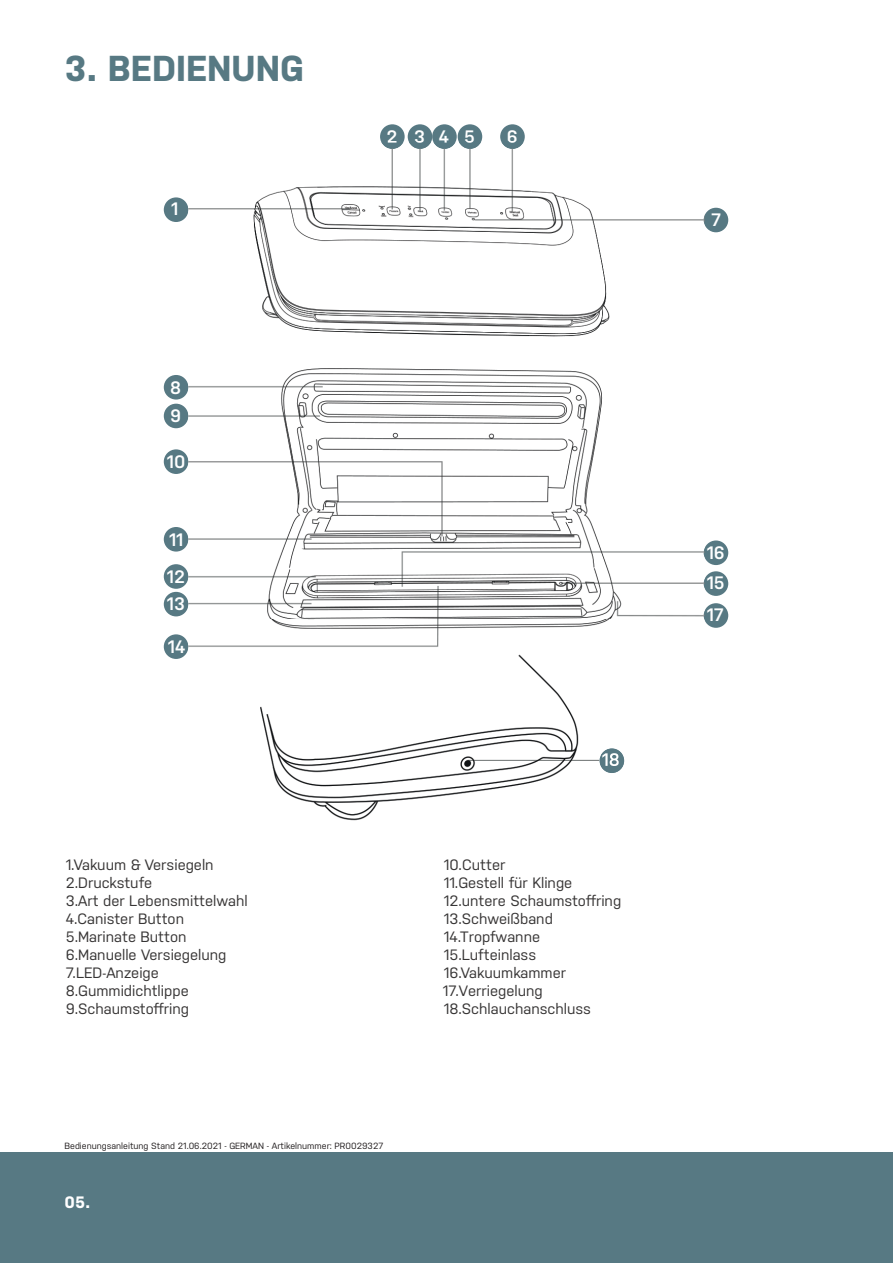
<style>
.page{position:relative;width:893px;height:1263px;background:#fff}
.page>*{position:absolute;margin:0;border:0;box-sizing:border-box;transform-origin:0 0}
.t1{font:700 36px "Nudista";color:#577983}
.t2{font:600 18px/31.3px "Nudista";color:#fff}
.t3{font:700 16.5px "Nudista";color:#fff}
.t4{font:15px "Nudista";color:#373535}
.t5{font:9px "Nudista";color:#231f20}
</style>
<div class="page">
<div style="left:0;top:1152px;width:893px;height:111px;background:#577983"></div>
<div style="left:164px;top:197px;width:24px;height:25px;background:#577983;border-radius:50%"></div>
<div style="left:164px;top:375px;width:24px;height:25px;background:#577983;border-radius:50%"></div>
<div style="left:164px;top:404px;width:24px;height:24px;background:#577983;border-radius:50%"></div>
<div style="left:164px;top:449px;width:24px;height:25px;background:#577983;border-radius:50%"></div>
<div style="left:164px;top:527px;width:24px;height:25px;background:#577983;border-radius:50%"></div>
<div style="left:164px;top:564px;width:24px;height:25px;background:#577983;border-radius:50%"></div>
<div style="left:164px;top:592px;width:24px;height:24px;background:#577983;border-radius:50%"></div>
<div style="left:164px;top:634px;width:24px;height:25px;background:#577983;border-radius:50%"></div>
<div style="left:380px;top:124px;width:25px;height:25px;background:#577983;border-radius:50%"></div>
<div style="left:408px;top:124px;width:24px;height:25px;background:#577983;border-radius:50%"></div>
<div style="left:432px;top:124px;width:25px;height:25px;background:#577983;border-radius:50%"></div>
<div style="left:458px;top:124px;width:24px;height:25px;background:#577983;border-radius:50%"></div>
<div style="left:500px;top:124px;width:25px;height:25px;background:#577983;border-radius:50%"></div>
<div style="left:704px;top:208px;width:24px;height:24px;background:#577983;border-radius:50%"></div>
<div style="left:704px;top:540px;width:24px;height:25px;background:#577983;border-radius:50%"></div>
<div style="left:704px;top:571px;width:24px;height:25px;background:#577983;border-radius:50%"></div>
<div style="left:704px;top:603px;width:24px;height:25px;background:#577983;border-radius:50%"></div>
<img style="left:188px;top:142px;width:517px;height:679px">
<img style="left:381px;top:142px;width:22px;height:7px">
<img style="left:409px;top:142px;width:22px;height:7px">
<img style="left:433px;top:142px;width:22px;height:7px">
<img style="left:459px;top:142px;width:22px;height:7px">
<img style="left:501px;top:142px;width:23px;height:7px">
<img style="left:600px;top:748px;width:24px;height:25px">
<img style="left:602px;top:753px;width:17px;height:13px">
<h1 class="t1" style="left:65px;top:47px;width:241px">3. BEDIENUNG</h1>
<p class="t2" style="left:171px;top:193px;width:9px">1</p>
<p class="t2" style="left:170px;top:373px;width:13px;line-height:28.7px">8<br>9</p>
<p class="t2" style="left:167px;top:446px;width:20px">10</p>
<p class="t2" style="left:167px;top:520px;width:20px;line-height:37.2px">11<br>12</p>
<p class="t2" style="left:167px;top:588px;width:20px">13</p>
<p class="t2" style="left:168px;top:631px;width:19px">14</p>
<p class="t2" style="left:387px;top:120px;width:90px">2345</p>
<p class="t2" style="left:507px;top:120px;width:13px">6</p>
<p class="t4" style="left:66px;top:856px;width:149px">1.Vakuum &amp; Versiegeln</p>
<p class="t4" style="left:444px;top:856px;width:63px">10.Cutter</p>
<p class="t4" style="left:66px;top:874px;width:88px">2.Druckstufe</p>
<p class="t4" style="left:444px;top:874px;width:130px">11.Gestell für Klinge</p>
<p class="t4" style="left:66px;top:892px;width:184px">3.Art der Lebensmittelwahl</p>
<p class="t4" style="left:444px;top:892px;width:179px">12.untere Schaumstoffring</p>
<p class="t4" style="left:66px;top:910px;width:120px">4.Canister Button</p>
<p class="t4" style="left:444px;top:910px;width:111px">13.Schweißband</p>
<p class="t4" style="left:66px;top:928px;width:122px">5.Marinate Button</p>
<p class="t4" style="left:444px;top:928px;width:98px">14.Tropfwanne</p>
<p class="t4" style="left:66px;top:946px;width:162px">6.Manuelle Versiegelung</p>
<p class="t4" style="left:444px;top:946px;width:94px">15.Lufteinlass</p>
<p class="t4" style="left:66px;top:964px;width:95px">7.LED-Anzeige</p>
<p class="t4" style="left:444px;top:964px;width:124px">16.Vakuumkammer</p>
<p class="t4" style="left:66px;top:982px;width:124px">8.Gummidichtlippe</p>
<p class="t4" style="left:443px;top:982px;width:101px">17.Verriegelung</p>
<p class="t4" style="left:66px;top:1000px;width:125px">9.Schaumstoffring</p>
<p class="t4" style="left:444px;top:1000px;width:149px">18.Schlauchanschluss</p>
<p class="t5" style="left:65px;top:1141px;width:320px">Bedienungsanleitung Stand 21.06.2021 - GERMAN - Artikelnummer: PR0029327</p>
<p class="t3" style="left:65px;top:1192px;width:27px">05.</p>
<p class="t2" style="left:711px;top:204px;width:12px">7</p>
<p class="t2" style="left:707px;top:536px;width:20px;text-align:justify">16<br>15<br>17</p>
</div>
